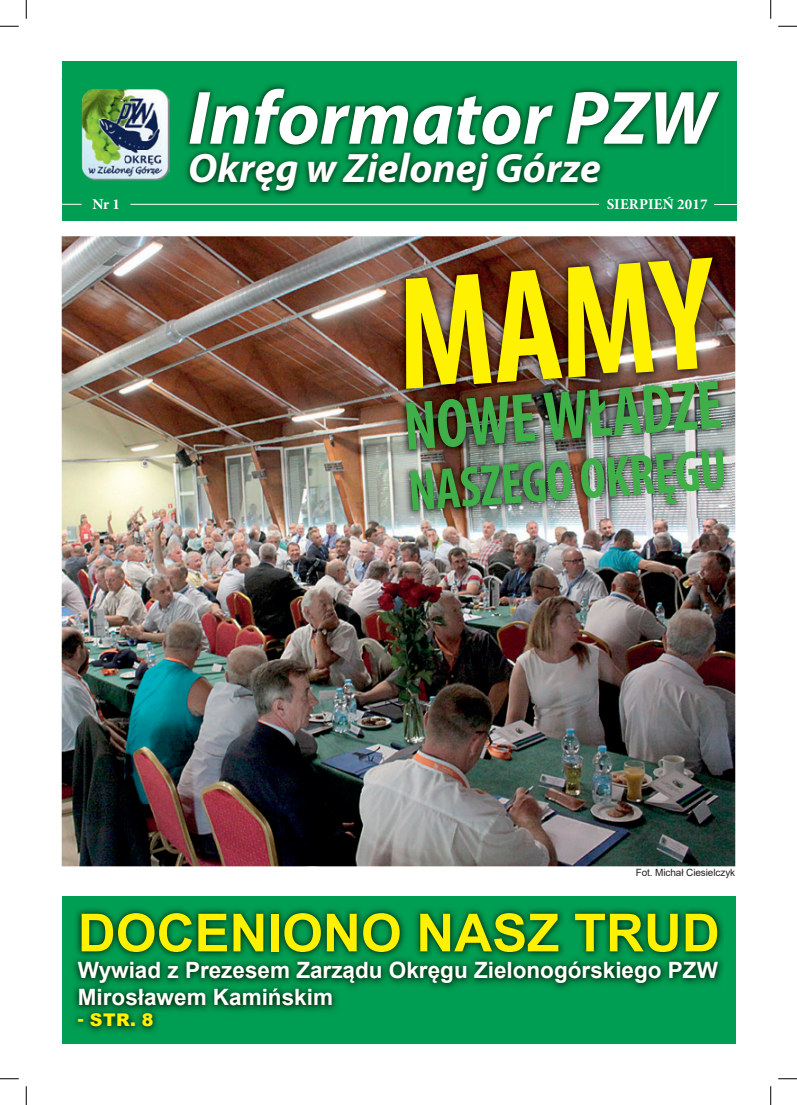
<style>
.page{position:relative;width:797px;height:1105px;background:#fff}
.page>*{position:absolute;margin:0;border:0;box-sizing:border-box;transform-origin:0 0}
.t1{font:700 condensed 162.5px "Myriad Pro";color:#fff101;scale:.93 1}
.t2{font:italic 700 76.25px "Myriad Pro";color:#fff}
.t3{font:700 condensed 69.62px "Myriad Pro";color:#40ae49;scale:.93 1}
.t4{font:700 condensed 58px "Myriad Pro";color:#40ae49;scale:.93 1}
.t5{font:700 52.5px "Arial";color:#fff101}
.t6{font:italic 700 41.25px "Myriad Pro";color:#fff}
.t7{font:700 22.5px/27px "Arial";color:#fff}
.t8{font:900 17.5px "Arial";color:#fff101}
.t9{font:700 15px "Minion Pro";letter-spacing:.01em;color:#fff}
.t10{font:10px "Arial";letter-spacing:-.01em;color:#231f20}
</style>
<div class="page">
<div style="left:62px;top:62px;width:674px;height:159px;background:#009e53"></div>
<div style="left:62px;top:896px;width:673px;height:147px;background:#009e53"></div>
<img style="left:62px;top:236px;width:673px;height:630px">
<img style="left:82px;top:89px;width:87px;height:92px">
<img style="left:185px;top:84px;width:538px;height:112px">
<hr style="left:130px;top:204px;width:469px;height:1px;background:#fff">
<svg style="left:62px;top:204px;width:20px;height:1px"></svg>
<svg style="left:714px;top:204px;width:22px;height:1px"></svg>
<img style="left:73px;top:908px;width:650px;height:124px">
<img style="left:398px;top:250px;width:333px;height:268px">
<svg style="left:0;top:25px;width:19px;height:2px"></svg>
<svg style="left:778px;top:25px;width:19px;height:2px"></svg>
<svg style="left:0;top:1078px;width:19px;height:1px"></svg>
<svg style="left:778px;top:1078px;width:19px;height:1px"></svg>
<svg style="left:25px;top:0;width:2px;height:19px"></svg>
<svg style="left:25px;top:1086px;width:2px;height:19px"></svg>
<svg style="left:770px;top:0;width:1px;height:19px"></svg>
<svg style="left:770px;top:1086px;width:1px;height:19px"></svg>
<h2 class="t2" style="left:188px;top:68px;width:527px">Informator PZW</h2>
<h3 class="t6" style="left:188px;top:142px;width:414px">Okręg w Zielonej Górze</h3>
<p class="t9" style="left:92px;top:194px;width:29px">Nr 1</p>
<p class="t9" style="left:606px;top:193px;width:102px">SIERPIEŃ 2017</p>
<h1 class="t1" style="left:390px;top:234px;width:343px;rotate:-4deg">MAMY</h1>
<h3 class="t3" style="left:401px;top:383px;width:344px;rotate:-4deg">NOWE WŁADZE</h3>
<h3 class="t4" style="left:406px;top:455px;width:344px;rotate:-4deg">NASZEGO OKRĘGU</h3>
<p class="t10" style="left:635px;top:866px;width:101px">Fot. Michał Ciesielczyk</p>
<h3 class="t5" style="left:78px;top:896px;width:643px">DOCENIONO NASZ TRUD</h3>
<p class="t7" style="left:78px;top:957px;width:641px">Wywiad z Prezesem Zarządu Okręgu Zielonogórskiego PZW<br>Mirosławem Kamińskim</p>
<p class="t8" style="left:78px;top:1007px;width:77px">- STR. 8</p>
</div>
